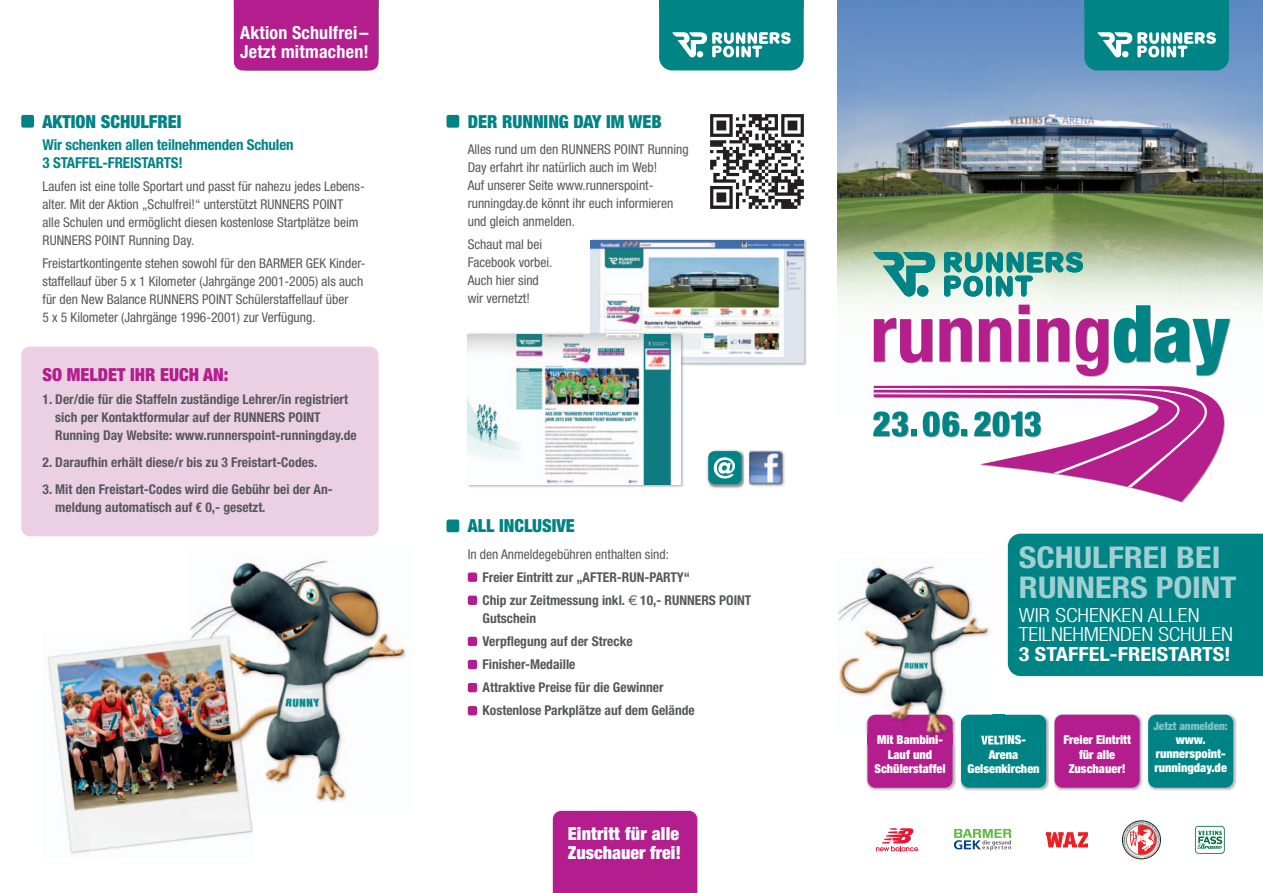
<style>
.page{position:relative;width:1263px;height:893px;background:#fff}
.page>*{position:absolute;margin:0;border:0;box-sizing:border-box;transform-origin:0 0}
.t1{font:700 condensed 30px/30px "Helvetica Neue LT Std";color:#a2cfd1;scale:1.14 1}
.t2{font:300 condensed 19.5px/19.5px "Helvetica Neue LT Std";letter-spacing:-.01em;color:#fff;scale:1.14 1}
.t3{font:700 condensed 19.5px "Helvetica Neue LT Std";color:#fff;scale:1.14 1}
.t4{font:900 condensed 18px "Helvetica Neue";color:#008385}
.t5{font:700 condensed 18px/18.8px "Helvetica Neue";letter-spacing:.01em;color:#fff}
.t6{font:900 condensed 18px/18.8px "Helvetica Neue";letter-spacing:.01em;color:#fff}
.t7{font:900 condensed 18px "Helvetica Neue";color:#b41d8d}
.t8{font:700 condensed 15px/18px "Helvetica Neue LT Std";letter-spacing:-.01em;color:#008385}
.t9{font:condensed 13.5px/18px "Helvetica Neue";color:#57585a}
.t10{font:700 condensed 13.5px/18px "Helvetica Neue LT Std";color:#57585a}
.t11{font:700 condensed 13.5px/23.1px "Helvetica Neue";color:#57585a}
.t12{font:900 condensed 12.3px/14.2px "Helvetica Neue";color:#fff;text-align:center}
.t13{font:900 condensed 11.25px "Helvetica Neue";color:#85c1c4}
.s1{font-family:"Euro Signs BQ";font-weight:400;font-stretch:normal}
</style>
<div class="page">
<div style="left:21px;top:347px;width:357px;height:189px;background:#ebd0e4;border-radius:9px"></div>
<img style="left:838px;top:0;width:425px;height:364px">
<img style="left:590px;top:239px;width:217px;height:127px">
<img style="left:591px;top:240px;width:213px;height:123px">
<img style="left:707px;top:450px;width:78px;height:39px">
<img style="left:749px;top:450px;width:33px;height:34px">
<img style="left:743px;top:450px;width:6px;height:39px">
<div style="left:708px;top:451px;width:33px;height:33px;background:#008385;border-radius:6px"></div>
<svg style="left:714px;top:457px;width:21px;height:21px"></svg>
<div style="left:468px;top:706px;width:9px;height:9px;background:#b41d8d;border-radius:2px"></div>
<div style="left:468px;top:683px;width:9px;height:9px;background:#b41d8d;border-radius:2px"></div>
<div style="left:468px;top:660px;width:9px;height:9px;background:#b41d8d;border-radius:2px"></div>
<div style="left:468px;top:637px;width:9px;height:9px;background:#b41d8d;border-radius:2px"></div>
<div style="left:468px;top:572px;width:9px;height:10px;background:#b41d8d;border-radius:2px"></div>
<div style="left:468px;top:596px;width:9px;height:9px;background:#b41d8d;border-radius:2px"></div>
<div style="left:446px;top:519px;width:13px;height:13px;background:#008385;border-radius:2px"></div>
<img style="left:467px;top:330px;width:221px;height:157px">
<img style="left:468px;top:334px;width:212px;height:150px">
<div style="left:446px;top:115px;width:13px;height:13px;background:#008385;border-radius:2px"></div>
<svg style="left:874px;top:318px;width:59px;height:45px"></svg>
<svg style="left:939px;top:318px;width:33px;height:44px"></svg>
<svg style="left:979px;top:318px;width:33px;height:44px"></svg>
<svg style="left:1018px;top:305px;width:12px;height:57px"></svg>
<svg style="left:1037px;top:318px;width:33px;height:44px"></svg>
<svg style="left:1076px;top:305px;width:155px;height:72px"></svg>
<svg style="left:873px;top:252px;width:64px;height:46px;background:#7ebdb4"></svg>
<div style="left:917px;top:285px;width:11px;height:12px;background:#008486;border-radius:50%"></div>
<svg style="left:944px;top:252px;width:139px;height:45px;background:#74b9b0"></svg>
<svg style="left:873px;top:385px;width:352px;height:118px"></svg>
<svg style="left:1084px;top:0;width:145px;height:70px;background:#229496"></svg>
<svg style="left:659px;top:0;width:145px;height:70px;background:#239596"></svg>
<img style="left:1147px;top:714px;width:90px;height:77px">
<div style="left:1148px;top:715px;width:85px;height:73px;background:#008385;border-radius:8px"></div>
<img style="left:1054px;top:714px;width:89px;height:77px">
<div style="left:1054px;top:715px;width:86px;height:73px;background:#b41d8d;border-radius:8px"></div>
<img style="left:866px;top:744px;width:90px;height:47px">
<div style="left:867px;top:715px;width:85px;height:73px;background:#b41d8d;border-radius:8px"></div>
<img style="left:960px;top:714px;width:89px;height:77px">
<div style="left:961px;top:715px;width:85px;height:73px;background:#008385;border-radius:8px"></div>
<div style="left:234px;top:0;width:144px;height:70px;background:#b41d8d"></div>
<div style="left:553px;top:811px;width:144px;height:82px;background:#b41d8d"></div>
<img style="left:710px;top:115px;width:94px;height:93px">
<svg style="left:992px;top:714px;width:12px;height:1px"></svg>
<svg style="left:952px;top:734px;width:4px;height:10px"></svg>
<img style="left:981px;top:735px;width:23px;height:9px">
<img style="left:838px;top:566px;width:152px;height:144px">
<img style="left:865px;top:710px;width:127px;height:24px">
<img style="left:867px;top:715px;width:85px;height:8px">
<svg style="left:876px;top:828px;width:43px;height:23px"></svg>
<svg style="left:954px;top:829px;width:57px;height:21px"></svg>
<div style="left:1122px;top:821px;width:38px;height:38px;border:1px solid #152a26;border-radius:50%"></div>
<svg style="left:1123px;top:822px;width:36px;height:36px"></svg>
<svg style="left:1046px;top:832px;width:42px;height:15px"></svg>
<svg style="left:1195px;top:826px;width:30px;height:28px"></svg>
<div style="left:1008px;top:534px;width:255px;height:142px;background:#008385"></div>
<img style="left:47px;top:641px;width:206px;height:213px">
<div style="left:21px;top:115px;width:13px;height:13px;background:#008385;border-radius:2px"></div>
<img style="left:175px;top:640px;width:13px;height:179px">
<img style="left:188px;top:809px;width:65px;height:10px">
<img style="left:188px;top:560px;width:218px;height:249px">
<h3 class="t5" style="left:240px;top:25px;width:130px">Aktion Schulfrei–<br>Jetzt mitmachen!</h3>
<h3 class="t4" style="left:42px;top:115px;width:140px">AKTION SCHULFREI</h3>
<p class="t8" style="left:43px;top:137px;width:253px">Wir schenken allen teilnehmenden Schulen<br>3 STAFFEL-FREISTARTS!</p>
<p class="t9" style="left:43px;top:178px;width:324px">Laufen ist eine tolle Sportart und passt für nahezu jedes Lebens - alter. Mit der Aktion „Schulfrei!“ unterstützt RUNNERS POINT<br>alle Schulen und ermöglicht diesen kostenlose Startplätze beim RUNNERS POINT Running Day.</p>
<p class="t9" style="left:43px;top:255px;width:325px">Freistartkontingente stehen sowohl für den BARMER GEK Kinder&shy;staffellauf über 5 x 1 Kilometer (Jahrgänge 2001-2005) als auch für den New Balance RUNNERS POINT Schülerstaffellauf über<br>5 x 5 Kilometer (Jahrgänge 1996-2001) zur Verfügung.</p>
<h3 class="t7" style="left:42px;top:368px;width:187px">SO MELDET IHR EUCH AN:</h3>
<p class="t10" style="left:55px;top:391px;width:303px;text-indent:-13px">1. Der/die für die Staffeln zuständige Lehrer/in registriert sich per Kontaktformular auf der RUNNERS POINT<br>Running Day Website: www.runnerspoint-runningday.de</p>
<p class="t10" style="left:43px;top:454px;width:276px">2. Daraufhin erhält diese/r bis zu 3 Freistart-Codes.</p>
<p class="t10" style="left:55px;top:481px;width:279px;text-indent:-13px">3. Mit den Freistart-Codes wird die Gebühr bei der An&shy;meldung automatisch auf € 0,- gesetzt.</p>
<h3 class="t4" style="left:468px;top:115px;width:196px">DER RUNNING DAY IM WEB</h3>
<p class="t9" style="left:468px;top:142px;width:222px">Alles rund um den RUNNERS POINT Running Day erfahrt ihr natürlich auch im Web!<br>Auf unserer Seite www.runnerspoint&shy;runningday.de könnt ihr euch informieren und gleich anmelden.</p>
<p class="t9" style="left:468px;top:237px;width:86px">Schaut mal bei<br>Facebook vorbei.<br>Auch hier sind wir vernetzt!</p>
<h3 class="t4" style="left:468px;top:519px;width:109px">ALL INCLUSIVE</h3>
<p class="t9" style="left:468px;top:546px;width:203px">In den Anmeldegebühren enthalten sind:</p>
<p class="t11" style="left:483px;top:567px;width:270px">Freier Eintritt zur „AFTER-RUN-PARTY“<br>Chip zur Zeitmessung inkl. <span class="s1">R</span> 10,- RUNNERS POINT</p>
<p class="t11" style="left:483px;top:608px;width:214px">Gutschein<br>Verpflegung auf der Strecke<br>Finisher-Medaille<br>Attraktive Preise für die Gewinner<br>Kostenlose Parkplätze auf dem Gelände</p>
<h3 class="t6" style="left:568px;top:826px;width:115px">Eintritt für alle<br>Zuschauer frei!</h3>
<h1 class="t1" style="left:1019px;top:545px;width:193px">SCHULFREI BEI<br>RUNNERS POINT</h1>
<h2 class="t2" style="left:1019px;top:605px;width:190px">WIR SCHENKEN ALLEN<br>TEILNEHMENDEN SCHULEN</h2>
<h2 class="t3" style="left:1019px;top:647px;width:187px">3 STAFFEL-FREISTARTS!</h2>
<p class="t12" style="left:874px;top:734px;width:73px">Mit Bambini-<br>Lauf und<br>Schülerstaffel</p>
<p class="t12" style="left:967px;top:734px;width:74px">VELTINS-<br>Arena<br>Gelsenkirchen</p>
<p class="t12" style="left:1063px;top:734px;width:69px">Freier Eintritt für alle<br>Zuschauer!</p>
<p class="t13" style="left:1153px;top:721px;width:76px">Jetzt anmelden:</p>
<p class="t12" style="left:1154px;top:733px;width:74px">www. runnerspoint&shy;runningday.de</p>
</div>
